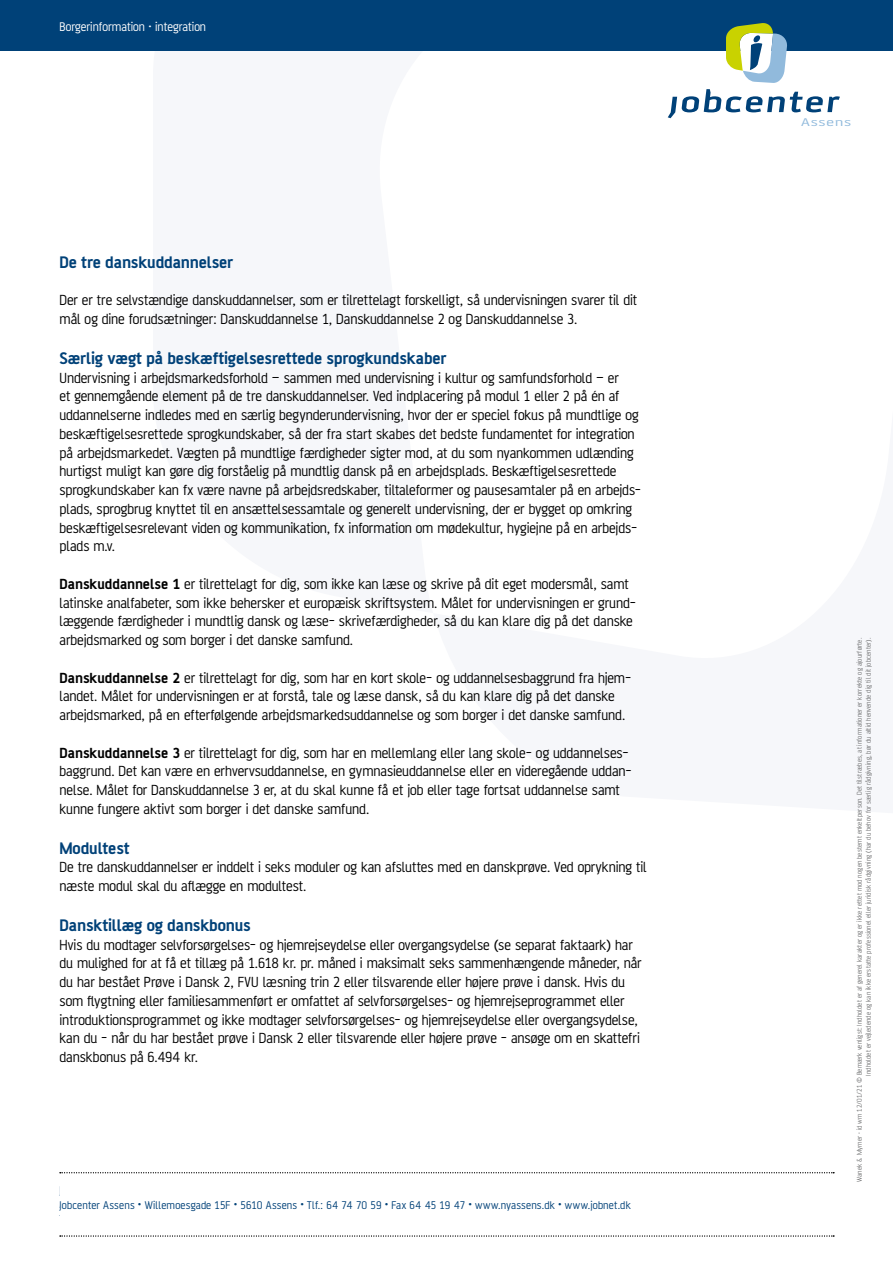
<style>
.page{position:relative;width:893px;height:1263px;background:#fff}
.page>*{position:absolute;margin:0;border:0;box-sizing:border-box;transform-origin:0 0}
.P_bold{font:700 18px "AF Battersea";letter-spacing:-.01em;color:#004178}
.t1{font:15.75px/18.8px "AF Battersea";letter-spacing:-.005em;color:#000}
.P_virksomhedsservice{font:13.5px "AF Battersea";color:#fff}
.P_adresse{font:12px "AF Battersea";letter-spacing:.015em;color:#004178}
.t2{font:12px "AF Battersea";letter-spacing:.05em;color:#91badc;scale:1.5 1}
.t3{font:7.5px/9px "AF Battersea";letter-spacing:.01em;color:#707172;text-align:right}
.s1{font-weight:700}
</style>
<div class="page">
<div style="left:0;top:0;width:893px;height:51px;background:#004178"></div>
<svg style="left:668px;top:89px;width:172px;height:29px"></svg>
<svg style="left:726px;top:23px;width:61px;height:60px"></svg>
<svg style="left:60px;top:1172px;width:774px;height:1px"></svg>
<svg style="left:60px;top:1235px;width:774px;height:2px"></svg>
<p class="P_virksomhedsservice" style="left:60px;top:20px;width:148px">Borgerinformation · integration</p>
<p class="P_bold" style="left:60px;top:252px;width:175px">De tre danskuddannelser</p>
<p class="t1" style="left:60px;top:291px;width:579px">Der er tre selvstændige danskuddannelser, som er tilrettelagt forskelligt, så undervisningen svarer til dit mål og dine forudsætninger: Danskuddannelse 1, Danskuddannelse 2 og Danskuddannelse 3.</p>
<p class="P_bold" style="left:60px;top:348px;width:388px">Særlig vægt på beskæftigelsesrettede sprogkundskaber</p>
<p class="t1" style="left:60px;top:368px;width:583px">Undervisning i arbejdsmarkedsforhold – sammen med undervisning i kultur og samfundsforhold – er<br>et gennemgående element på de tre danskuddannelser. Ved indplacering på modul 1 eller 2 på én af uddannelserne indledes med en særlig begynderundervisning, hvor der er speciel fokus på mundtlige og beskæftigelsesrettede sprogkundskaber, så der fra start skabes det bedste fundamentet for integration på arbejdsmarkedet. Vægten på mundtlige færdigheder sigter mod, at du som nyankommen udlænding hurtigst muligt kan gøre dig forståelig på mundtlig dansk på en arbejdsplads. Beskæftigelsesrettede sprogkundskaber kan fx være navne på arbejdsredskaber, tiltaleformer og pausesamtaler på en arbejds&shy;plads, sprogbrug knyttet til en ansættelsessamtale og generelt undervisning, der er bygget op omkring beskæftigelsesrelevant viden og kommunikation, fx information om mødekultur, hygiejne på en arbejds&shy;plads m.v.</p>
<p class="t1" style="left:60px;top:574px;width:578px"><span class="s1">Danskuddannelse 1</span> er tilrettelagt for dig, som ikke kan læse og skrive på dit eget modersmål, samt latinske analfabeter, som ikke behersker et europæisk skriftsystem. Målet for undervisningen er grund&shy;læggende færdigheder i mundtlig dansk og læse- skrivefærdigheder, så du kan klare dig på det danske arbejdsmarked og som borger i det danske samfund.</p>
<p class="t1" style="left:60px;top:668px;width:573px"><span class="s1">Danskuddannelse 2</span> er tilrettelagt for dig, som har en kort skole- og uddannelsesbaggrund fra hjem&shy;landet. Målet for undervisningen er at forstå, tale og læse dansk, så du kan klare dig på det danske arbejdsmarked, på en efterfølgende arbejdsmarkedsuddannelse og som borger i det danske samfund.</p>
<p class="t1" style="left:60px;top:743px;width:574px"><span class="s1">Danskuddannelse 3</span> er tilrettelagt for dig, som har en mellemlang eller lang skole- og uddannelses&shy;baggrund. Det kan være en erhvervsuddannelse, en gymnasieuddannelse eller en videregående uddan&shy;nelse. Målet for Danskuddannelse 3 er, at du skal kunne få et job eller tage fortsat uddannelse samt kunne fungere aktivt som borger i det danske samfund.</p>
<p class="P_bold" style="left:60px;top:838px;width:72px">Modultest</p>
<p class="t1" style="left:60px;top:858px;width:589px">De tre danskuddannelser er inddelt i seks moduler og kan afsluttes med en danskprøve. Ved oprykning til næste modul skal du aflægge en modultest.</p>
<p class="P_bold" style="left:60px;top:915px;width:193px">Dansktillæg og danskbonus</p>
<p class="t1" style="left:60px;top:935px;width:584px">Hvis du modtager selvforsørgelses- og hjemrejseydelse eller overgangsydelse (se separat faktaark) har du mulighed for at få et tillæg på 1.618 kr. pr. måned i maksimalt seks sammenhængende måneder, når du har bestået Prøve i Dansk 2, FVU læsning trin 2 eller tilsvarende eller højere prøve i dansk. Hvis du som flygtning eller familiesammenført er omfattet af selvforsørgelses- og hjemrejseprogrammet eller introduktionsprogrammet og ikke modtager selvforsørgelses- og hjemrejseydelse eller overgangsydelse, kan du - når du har bestået prøve i Dansk 2 eller tilsvarende eller højere prøve - ansøge om en skattefri danskbonus på 6.494 kr.</p>
<p class="P_adresse" style="left:60px;top:1198px;width:345px">Å ningstider: Man - ons:08.00 - 15.00 Tors: 8.00 - 17.00 Fre: 08.0 - 13.00</p>
<p class="P_adresse" style="left:60px;top:1198px;width:573px">Jobcenter Assens • Willemoesgade 15F • 5610 Assens • Tlf.: 64 74 70 59 • Fax 64 45 19 47 • www.nyassens.dk • www.jobnet.dk</p>
<p class="t2" style="left:801px;top:116px;width:35px">Assens</p>
<p class="t3" style="left:855px;top:1182px;width:545px;rotate:-90deg">Wanek &amp; Myrner · id wm 12/01/21 © Bemærk venligst: Indholdet er af generel karakter og er ikke rettet mod nogen bestemt enkeltperson. Det tilstræbes, at informationer er korrekte og ajourførte.<br>Indholdet er vejledende og kan ikke erstatte professionel eller juridisk rådgivning (har du behov for særlig rådgivning, bør du altid henvende dig til dit jobcenter).</p>
</div>
